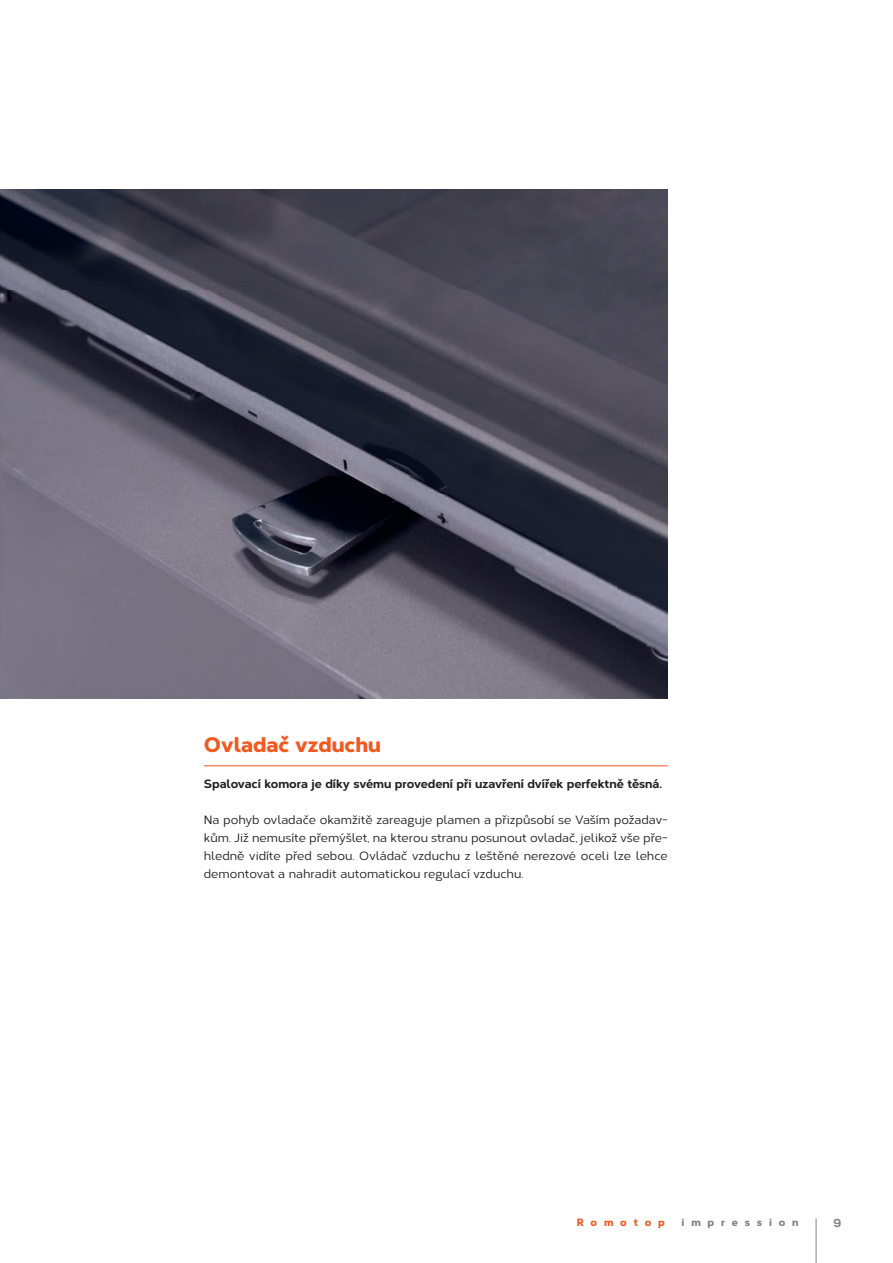
<style>
.page{position:relative;width:893px;height:1263px;background:#fff}
.page>*{position:absolute;margin:0;border:0;box-sizing:border-box;transform-origin:0 0}
.t1{font:800 21px "Corbert";color:#f15921}
.t2{font:500 12px/18px "Corbert";color:#231f20;text-align:justify}
.t3{font:800 12px "Corbert";color:#231f20}
.t4{font:800 12px "Corbert";color:#808285}
.t5{font:800 10.5px "Corbert";letter-spacing:.65em;color:#808285}
.t6{font:800 10.5px "Corbert";letter-spacing:.65em;color:#f15921}
</style>
<div class="page">
<img style="left:0;top:189px;width:668px;height:509px">
<hr style="left:204px;top:765px;width:464px;height:1px;background:#f15422">
<hr style="left:816px;top:1218px;width:1px;height:45px;background:#808285">
<h1 class="t1" style="left:204px;top:727px;width:179px">Ovladač vzduchu</h1>
<p class="t3" style="left:204px;top:774px;width:460px">Spalovací komora je díky svému provedení při uzavření dvířek perfektně těsná.</p>
<p class="t2" style="left:204px;top:810px;width:465px">Na pohyb ovladače okamžitě zareaguje plamen a přizpůsobí se Vaším požadav&shy;kům. Již nemusíte přemýšlet, na kterou stranu posunout ovladač, jelikož vše pře&shy;hledně vidíte před sebou. Ovládač vzduchu z leštěné nerezové oceli lze lehce demontovat a nahradit automatickou regulací vzduchu.</p>
<p class="t6" style="left:577px;top:1214px;width:89px">Romotop</p>
<p class="t5" style="left:682px;top:1214px;width:119px">impression</p>
<p class="t4" style="left:833px;top:1213px;width:9px">9</p>
</div>
